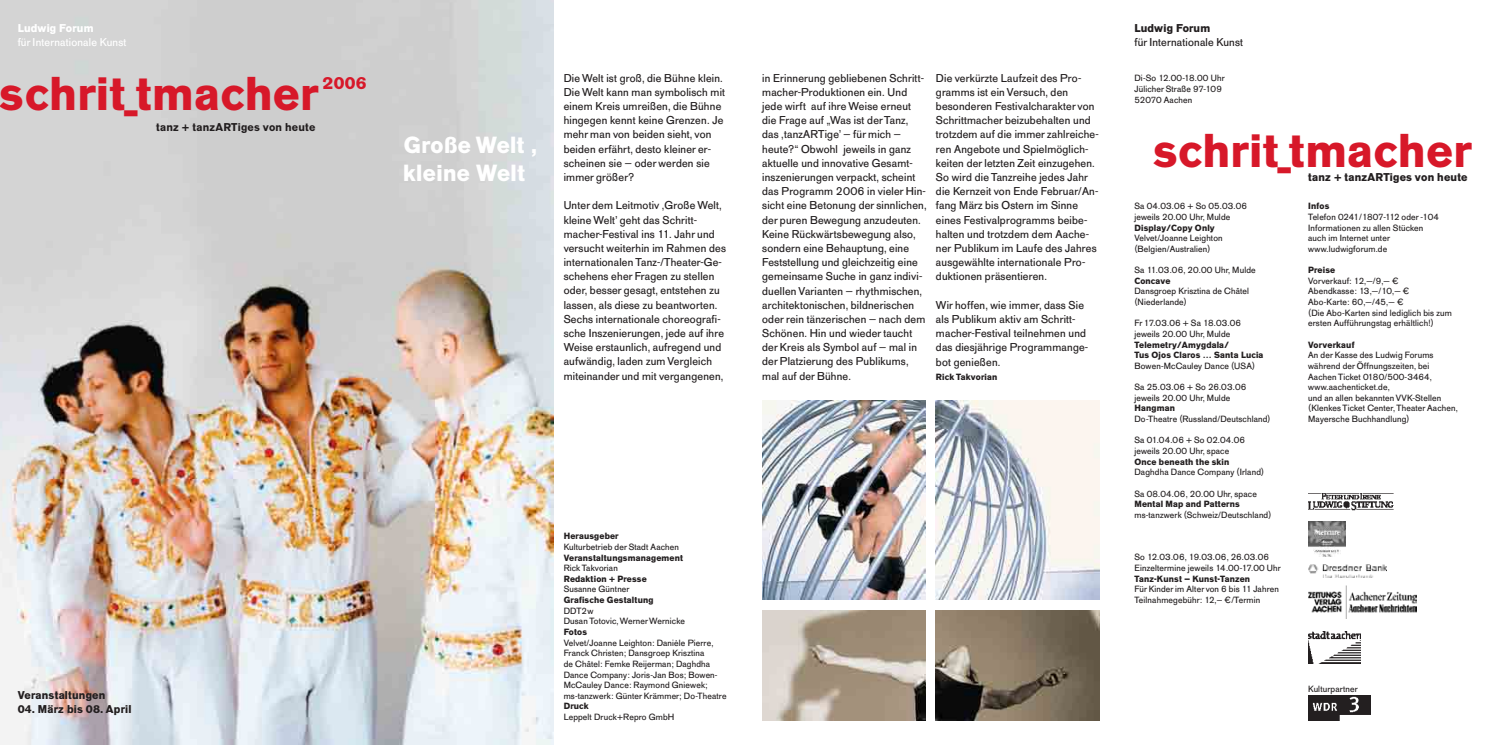
<style>
.page{position:relative;width:1489px;height:745px;background:#fff}
.page>*{position:absolute;margin:0;border:0;box-sizing:border-box;transform-origin:0 0}
.t1{font:700 46.88px "AG Old Face BQ";letter-spacing:.02em;color:#d71829}
.t2{font:700 23.12px/28.4px "AG Old Face BQ";letter-spacing:.02em;color:#fff}
.t3{font:700 17.25px "AG Old Face BQ";color:#d71829}
.t4{font:11.25px/14.1px "AG Old Face BQ";letter-spacing:.02em;color:#231f20}
.t5{font:700 11.25px "AG Old Face BQ";letter-spacing:.02em;color:#231f20}
.t6{font:11.25px "AG Old Face BQ";letter-spacing:.02em;color:#fff}
.t7{font:700 11.25px "AG Old Face BQ";letter-spacing:.02em;color:#fff}
.t8{font:9px/10.6px "AG Old Face BQ";letter-spacing:.02em;color:#231f20}
.t9{font:700 9px/10.6px "AG Old Face BQ";letter-spacing:.02em;color:#231f20}
</style>
<div class="page">
<img style="left:1308px;top:631px;width:52px;height:31px">
<img style="left:1308px;top:695px;width:62px;height:24px">
<img style="left:1308px;top:521px;width:37px;height:35px">
<img style="left:1308px;top:564px;width:78px;height:13px">
<img style="left:1308px;top:493px;width:86px;height:18px">
<img style="left:1308px;top:585px;width:108px;height:33px">
<img style="left:0;top:0;width:553px;height:744px">
<img style="left:762px;top:400px;width:163px;height:199px">
<img style="left:935px;top:400px;width:163px;height:199px">
<img style="left:935px;top:610px;width:163px;height:109px">
<img style="left:762px;top:610px;width:163px;height:109px">
<p class="t7" style="left:18px;top:24px;width:77px">Ludwig Forum</p>
<p class="t6" style="left:18px;top:36px;width:110px">für Internationale Kunst</p>
<h3 class="t3" style="left:322px;top:76px;width:45px">2006</h3>
<h1 class="t1" style="left:0;top:76px;width:319px">schrit_tmacher</h1>
<p class="t5" style="left:156px;top:123px;width:161px">tanz + tanzARTiges von heute</p>
<p class="t5" style="left:18px;top:690px;width:89px">Veranstaltungen</p>
<p class="t5" style="left:18px;top:704px;width:115px">04. März bis 08. April</p>
<h2 class="t2" style="left:403px;top:133px;width:135px">Große Welt , kleine Welt</h2>
<p class="t4" style="left:563px;top:71px;width:163px">Die Welt ist groß, die Bühne klein.<br>Die Welt kann man symbolisch mit einem Kreis umreißen, die Bühne hingegen kennt keine Grenzen. Je mehr man von beiden sieht, von beiden erfährt, desto kleiner er - scheinen sie – oder werden sie immer größer?</p>
<p class="t4" style="left:563px;top:198px;width:164px">Unter dem Leitmotiv ‚Große Welt, kleine Welt’ geht das Schritt - macher-Festival ins 11. Jahr und versucht weiterhin im Rahmen des internationalen Tanz-/Theater-Ge - schehens eher Fragen zu stel len oder, besser gesagt, entstehen zu lassen, als diese zu beantworten.<br>Sechs internationale choreografi&shy;sche Inszenierungen, jede auf ihre Weise erstaunlich, aufregend und aufwändig, laden zum Vergleich miteinander und mit vergangenen,</p>
<p class="t4" style="left:762px;top:71px;width:166px">in Erinnerung gebliebenen Schritt - macher-Produktionen ein. Und jede wirft auf ihre Weise erneut die Frage auf „Was ist der Tanz, das ‚tanzARTige’ – für mich – heute?“ Obwohl jeweils in ganz aktuelle und innovative Gesamt - inszenierungen verpackt, scheint das Programm 2006 in vieler Hin - sicht eine Betonung der sinn lichen, der puren Bewegung anzudeuten.<br>Keine Rückwärts be we gung also, sondern eine Be haup tung, eine<br>Feststellung und gleichzeitig eine gemeinsame Su che in ganz indi vi - duellen Vari anten – rhythmischen, architek toni schen, bildnerischen oder rein tän zerischen – nach dem<br>Schönen. Hin und wieder taucht der Kreis als Symbol auf – mal in der Plat zierung des Publikums, mal auf der Bühne.</p>
<p class="t4" style="left:935px;top:71px;width:164px">Die verkürzte Laufzeit des Pro - gramms ist ein Versuch, den besonderen Festivalcharakter von<br>Schrittmacher beizubehalten und trotzdem auf die immer zahlreiche&shy;ren Angebote und Spiel möglich - keiten der letzten Zeit einzugehen.<br>So wird die Tanzreihe jedes Jahr die Kernzeit von Ende Februar/An - fang März bis Ostern im Sinne eines Festivalprogramms bei be - halten und trotzdem dem Aache - ner Publikum im Laufe des Jahres ausgewählte internationale Pro - duktionen präsentieren.</p>
<p class="t4" style="left:935px;top:298px;width:154px">Wir hoffen, wie immer, dass Sie als Publikum aktiv am Schritt - macher-Festival teilnehmen und das diesjährige Programm an ge - bot genießen.</p>
<p class="t9" style="left:935px;top:372px;width:63px">Rick Takvorian</p>
<p class="t9" style="left:563px;top:531px;width:56px">Herausgeber</p>
<p class="t8" style="left:563px;top:541px;width:117px">Kulturbetrieb der Stadt Aachen</p>
<p class="t9" style="left:563px;top:552px;width:121px">Veranstaltungsmanagement</p>
<p class="t8" style="left:563px;top:562px;width:56px">Rick Takvorian</p>
<p class="t9" style="left:563px;top:574px;width:85px">Redaktion + Presse</p>
<p class="t8" style="left:563px;top:583px;width:67px">Susanne Güntner</p>
<p class="t9" style="left:563px;top:595px;width:91px">Grafische Gestaltung</p>
<p class="t8" style="left:563px;top:605px;width:123px">DDT2w<br>Dusan Totovic, Werner Wernicke</p>
<p class="t9" style="left:563px;top:627px;width:25px">Fotos</p>
<p class="t8" style="left:563px;top:637px;width:164px">Velvet/Joanne Leighton: Danièle Pierre, Franck Christen; Dansgroep Krisztina<br>de Châtel: Femke Reijerman; Daghdha Dance Company: Joris-Jan Bos; Bowen-McCauley Dance: Raymond Gniewek; ms-tanzwerk: Günter Krämmer; Do-Theatre</p>
<p class="t9" style="left:563px;top:701px;width:27px">Druck</p>
<p class="t8" style="left:563px;top:711px;width:112px">Leppelt Druck+Repro GmbH</p>
<p class="t5" style="left:1134px;top:24px;width:77px">Ludwig Forum</p>
<p class="t4" style="left:1134px;top:35px;width:110px">für Internationale Kunst</p>
<p class="t8" style="left:1134px;top:73px;width:92px">Di-So 12.00-18.00 Uhr<br>Jülicher Straße 97-109<br>52070 Aachen</p>
<h1 class="t1" style="left:1153px;top:133px;width:319px">schrit_tmacher</h1>
<p class="t8" style="left:1134px;top:201px;width:114px">Sa 04.03.06 + So 05.03.06 jeweils 20.00 Uhr, Mulde</p>
<p class="t9" style="left:1134px;top:223px;width:82px">Display/Copy Only</p>
<p class="t8" style="left:1134px;top:233px;width:90px">Velvet/Joanne Leighton (Belgien/Australien)</p>
<p class="t8" style="left:1134px;top:265px;width:123px">Sa 11.03.06, 20.00 Uhr, Mulde</p>
<p class="t9" style="left:1134px;top:276px;width:38px">Concave</p>
<p class="t8" style="left:1134px;top:286px;width:116px">Dansgroep Krisztina de Châtel (Niederlande)</p>
<p class="t8" style="left:1134px;top:318px;width:108px">Fr 17.03.06 + Sa 18.03.06 jeweils 20.00 Uhr, Mulde</p>
<p class="t9" style="left:1134px;top:340px;width:130px">Telemetry/Amygdala/<br>Tus Ojos Claros … Santa Lucia</p>
<p class="t8" style="left:1134px;top:360px;width:122px">Bowen-McCauley Dance (USA)</p>
<p class="t8" style="left:1134px;top:382px;width:113px">Sa 25.03.06 + So 26.03.06 jeweils 20.00 Uhr, Mulde</p>
<p class="t9" style="left:1134px;top:403px;width:42px">Hangman</p>
<p class="t8" style="left:1134px;top:413px;width:138px">Do-Theatre (Russland/Deutschland)</p>
<p class="t8" style="left:1134px;top:435px;width:112px">Sa 01.04.06 + So 02.04.06 jeweils 20.00 Uhr, space</p>
<p class="t9" style="left:1134px;top:457px;width:96px">Once beneath the skin</p>
<p class="t8" style="left:1134px;top:467px;width:131px">Daghdha Dance Company (Irland)</p>
<p class="t8" style="left:1134px;top:488px;width:124px">Sa 08.04.06, 20.00 Uhr, space</p>
<p class="t9" style="left:1134px;top:499px;width:107px">Mental Map and Patterns</p>
<p class="t8" style="left:1134px;top:509px;width:138px">ms-tanzwerk (Schweiz/Deutschland)</p>
<p class="t8" style="left:1134px;top:552px;width:148px">So 12.03.06, 19.03.06, 26.03.06<br>Einzeltermine jeweils 14.00-17.00 Uhr</p>
<p class="t9" style="left:1134px;top:574px;width:117px">Tanz-Kunst – Kunst-Tanzen</p>
<p class="t8" style="left:1134px;top:583px;width:146px">Für Kinder im Alter von 6 bis 11 Jahren<br>Teilnahmegebühr: 12,– €/Termin</p>
<p class="t5" style="left:1307px;top:173px;width:161px">tanz + tanzARTiges von heute</p>
<p class="t9" style="left:1307px;top:202px;width:23px">Infos</p>
<p class="t8" style="left:1307px;top:211px;width:132px">Telefon 0241/1807-112 oder -104<br>Informationen zu allen Stücken auch im Internet unter www.ludwigforum.de</p>
<p class="t9" style="left:1307px;top:265px;width:29px">Preise</p>
<p class="t8" style="left:1307px;top:275px;width:145px">Vorverkauf: 12,—/9,— €<br>Abendkasse: 13,—/10,— €<br>Abo-Karte: 60,—/45,— €<br>(Die Abo-Karten sind lediglich bis zum ersten Aufführungstag erhältlich!)</p>
<p class="t9" style="left:1307px;top:340px;width:48px">Vorverkauf</p>
<p class="t8" style="left:1307px;top:350px;width:151px">An der Kasse des Ludwig Forums während der Öffnungszeiten, bei<br>Aachen Ticket 0180/500-3464, www.aachenticket.de,<br>und an allen bekannten VVK-Stellen (Klenkes Ticket Center, Theater Aachen,<br>Mayersche Buchhandlung)</p>
<p class="t8" style="left:1307px;top:683px;width:51px">Kulturpartner</p>
</div>
